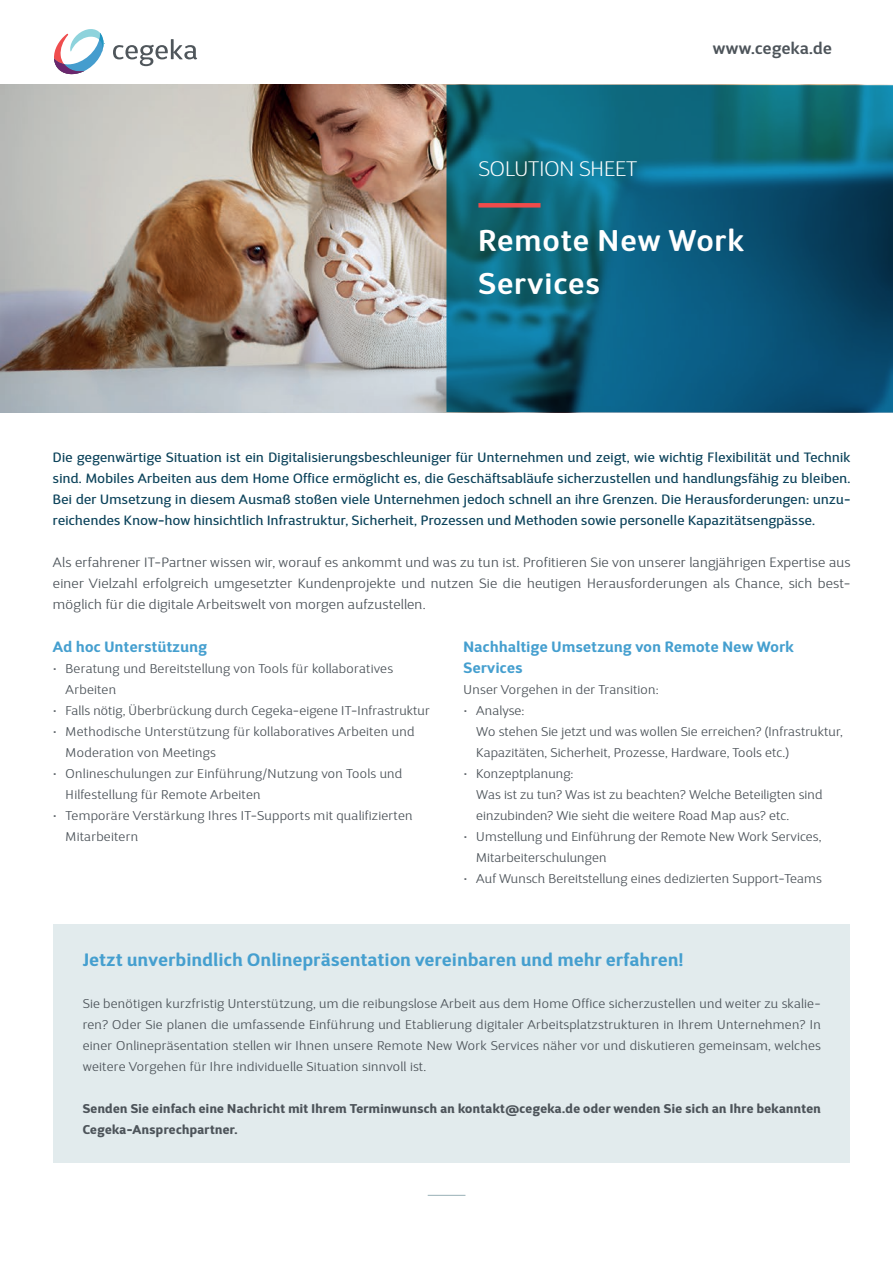
<style>
.page{position:relative;width:893px;height:1263px;background:#fff}
.page>*{position:absolute;margin:0;border:0;box-sizing:border-box;transform-origin:0 0}
.t1{font:600 30px/43.2px "D Sari";letter-spacing:.05em;color:#fff}
.t2{font:200 21px "D Sari";color:#fff}
.Body_-_Plain_text{font:700 18px "D Sari";letter-spacing:.03em;color:#459fcf}
.t3{font:600 16.5px "D Sari";letter-spacing:.025em;color:#4d545a}
.Body_-_Plain_text-2{font:700 15px/21px "D Sari";letter-spacing:.03em;color:#459fcf}
.t4{font:13.5px/21px "D Sari";letter-spacing:.025em;color:#0b425a;text-align:justify}
.t5{font:300 13.5px/21px "D Sari";letter-spacing:.025em;color:#4d545a;text-align:justify}
.Body_-_Plain_text-3{font:300 12.75px/21px "D Sari";letter-spacing:.02em;color:#4d545a}
.Body_-_Plain_text-4{font:800 12.75px/21px "D Sari";letter-spacing:.03em;color:#4d545a}
</style>
<div class="page">
<div style="left:54px;top:925px;width:796px;height:238px;background:#e2ebed"></div>
<img style="left:0;top:85px;width:446px;height:327px">
<svg style="left:446px;top:85px;width:447px;height:327px;background:#0c5f7b"></svg>
<svg style="left:113px;top:39px;width:84px;height:27px"></svg>
<svg style="left:54px;top:29px;width:50px;height:45px"></svg>
<div style="left:478px;top:203px;width:63px;height:5px;background:#ef4b4b"></div>
<hr style="left:428px;top:1195px;width:37px;height:1px;background:#99b0b7">
<p class="t2" style="left:478px;top:156px;width:160px">SOLUTION SHEET</p>
<p class="t3" style="left:713px;top:38px;width:121px">www.cegeka.de</p>
<p class="t1" style="left:478px;top:218px;width:267px">Remote New Work<br>Services</p>
<p class="t4" style="left:53px;top:446px;width:799px">Die gegenwärtige Situation ist ein Digitalisierungsbeschleuniger für Unternehmen und zeigt, wie wichtig Flexibilität und Technik sind. Mobiles Arbeiten aus dem Home Office ermöglicht es, die Geschäftsabläufe sicherzustellen und handlungsfähig zu bleiben.<br>Bei der Umsetzung in diesem Ausmaß stoßen viele Unternehmen jedoch schnell an ihre Grenzen. Die Herausforderungen: unzu&shy;reichendes Know-how hinsichtlich Infrastruktur, Sicherheit, Prozessen und Methoden sowie personelle Kapazitätsengpässe.</p>
<p class="t5" style="left:53px;top:551px;width:799px">Als erfahrener IT-Partner wissen wir, worauf es ankommt und was zu tun ist. Profitieren Sie von unserer langjährigen Expertise aus einer Vielzahl erfolgreich umgesetzter Kundenprojekte und nutzen Sie die heutigen Herausforderungen als Chance, sich best&shy;möglich für die digitale Arbeitswelt von morgen aufzustellen.</p>
<p class="Body_-_Plain_text-2" style="left:53px;top:636px;width:156px">Ad hoc Unterstützung</p>
<p class="Body_-_Plain_text-3" style="left:66px;top:658px;width:329px;text-indent:-13px">• Beratung und Bereitstellung von Tools für kollaboratives<br>Arbeiten</p>
<p class="Body_-_Plain_text-3" style="left:53px;top:700px;width:378px">• Falls nötig, Überbrückung durch Cegeka-eigene IT-Infrastruktur</p>
<p class="Body_-_Plain_text-3" style="left:66px;top:721px;width:350px;text-indent:-13px">• Methodische Unterstützung für kollaboratives Arbeiten und<br>Moderation von Meetings</p>
<p class="Body_-_Plain_text-3" style="left:66px;top:763px;width:338px;text-indent:-13px">• Onlineschulungen zur Einführung/Nutzung von Tools und<br>Hilfestellung für Remote Arbeiten</p>
<p class="Body_-_Plain_text-3" style="left:66px;top:805px;width:348px;text-indent:-13px">• Temporäre Verstärkung Ihres IT-Supports mit qualifizierten<br>Mitarbeitern</p>
<p class="Body_-_Plain_text-2" style="left:463px;top:636px;width:332px">Nachhaltige Umsetzung von Remote New Work<br>Services</p>
<p class="Body_-_Plain_text-3" style="left:463px;top:679px;width:196px">Unser Vorgehen in der Transition:</p>
<p class="Body_-_Plain_text-3" style="left:476px;top:700px;width:368px;text-indent:-13px">• Analyse:<br>Wo stehen Sie jetzt und was wollen Sie erreichen? (Infrastruktur,<br>Kapazitäten, Sicherheit, Prozesse, Hardware, Tools etc.)</p>
<p class="Body_-_Plain_text-3" style="left:476px;top:763px;width:348px;text-indent:-13px">• Konzeptplanung:<br>Was ist zu tun? Was ist zu beachten? Welche Beteiligten sind einzubinden? Wie sieht die weitere Road Map aus? etc.</p>
<p class="Body_-_Plain_text-3" style="left:476px;top:826px;width:346px;text-indent:-13px">• Umstellung und Einführung der Remote New Work Services,<br>Mitarbeiterschulungen</p>
<p class="Body_-_Plain_text-3" style="left:463px;top:868px;width:360px">• Auf Wunsch Bereitstellung eines dedizierten Support-Teams</p>
<p class="Body_-_Plain_text" style="left:83px;top:948px;width:602px">Jetzt unverbindlich Onlinepräsentation vereinbaren und mehr erfahren!</p>
<p class="Body_-_Plain_text-3" style="left:83px;top:993px;width:739px;text-align:justify">Sie benötigen kurzfristig Unterstützung, um die reibungslose Arbeit aus dem Home Office sicherzustellen und weiter zu skalie&shy;ren? Oder Sie planen die umfassende Einführung und Etablierung digitaler Arbeitsplatzstrukturen in Ihrem Unternehmen? In einer Onlinepräsentation stellen wir Ihnen unsere Remote New Work Services näher vor und diskutieren gemeinsam, welches weitere Vorgehen für Ihre individuelle Situation sinnvoll ist.</p>
<p class="Body_-_Plain_text-4" style="left:83px;top:1098px;width:740px">Senden Sie einfach eine Nachricht mit Ihrem Terminwunsch an kontakt@cegeka.de oder wenden Sie sich an Ihre bekannten<br>Cegeka-Ansprechpartner.</p>
</div>
